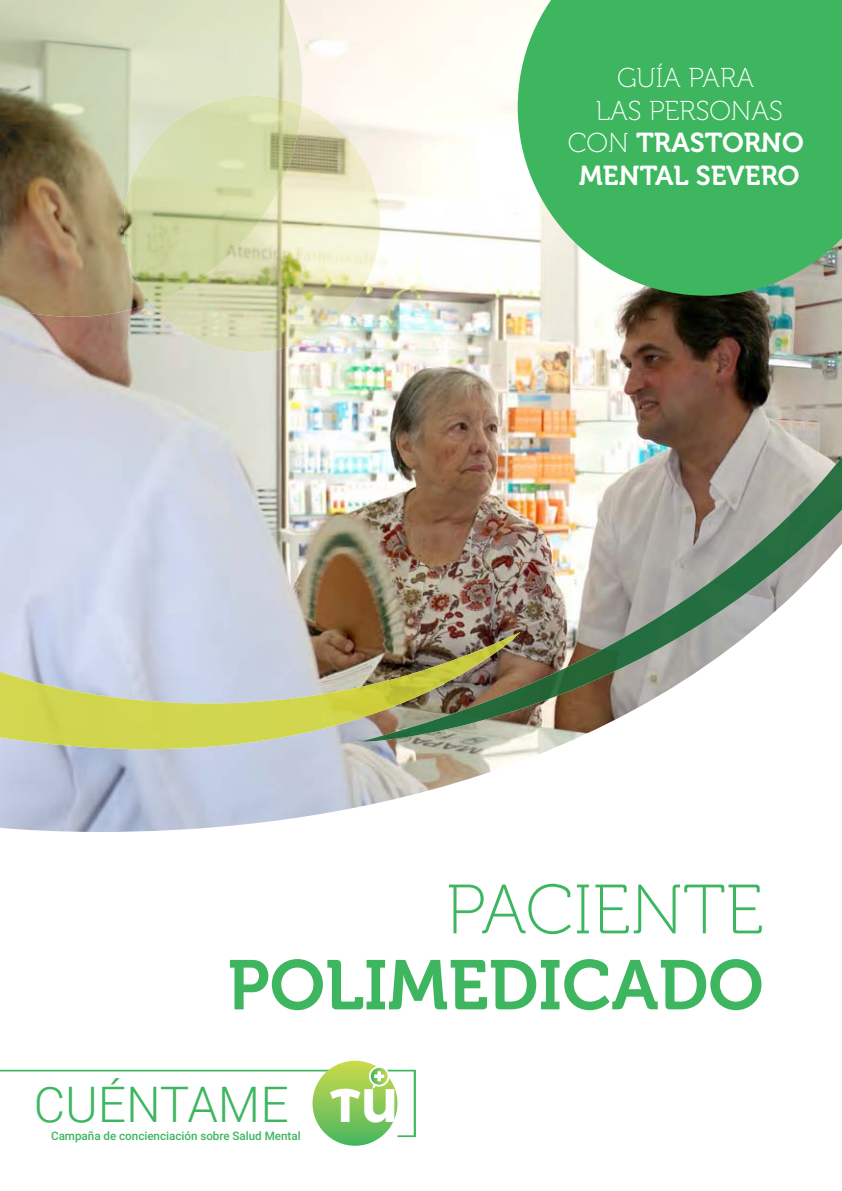
<style>
.page{position:relative;width:842px;height:1191px;background:#fff}
.page>*{position:absolute;margin:0;border:0;box-sizing:border-box;transform-origin:0 0}
.t1{font:69.6px "Museo 700";color:#3db65f}
.t2{font:69.6px "Museo 100";color:#3db65f}
.t3{font:300 49px "Roboto";color:#3db65f}
.t4{font:27.2px/32.8px "Museo 700";color:#fff;text-align:center}
.t5{font:27.2px/32.8px "Museo 100";color:#fff;text-align:center}
.t6{font:500 11.6px "Roboto";color:#3db65f}
.s1{font-family:"Museo 100"}
.s2{font-family:"Montserrat Alternates";font-weight:700;font-size:46.8px;color:#fff}
</style>
<div class="page">
<img style="left:0;top:0;width:842px;height:832px">
<img style="left:361px;top:457px;width:481px;height:284px">
<img style="left:0;top:632px;width:520px;height:117px">
<img style="left:151px;top:106px;width:229px;height:246px">
<img style="left:0;top:0;width:302px;height:317px">
<img style="left:124px;top:96px;width:178px;height:207px">
<svg style="left:518px;top:0;width:324px;height:296px;background:#4fba6d"></svg>
<svg style="left:312px;top:1060px;width:85px;height:85px"></svg>
<svg style="left:0;top:1066px;width:416px;height:71px"></svg>
<h3 class="t5" style="left:596px;top:62px;width:189px">GUÍA PARA<br>LAS PERSONAS</h3>
<h3 class="t4" style="left:568px;top:127px;width:237px"><span class="s1">CON</span> TRASTORNO<br>MENTAL SEVERO</h3>
<h1 class="t2" style="left:446px;top:872px;width:319px">PACIENTE</h1>
<h1 class="t1" style="left:228px;top:946px;width:537px">POLIMEDICADO</h1>
<h2 class="t3" style="left:34px;top:1070px;width:365px">CUÉNTAME <span class="s2">TU</span></h2>
<p class="t6" style="left:51px;top:1127px;width:251px">Campaña de concienciación sobre Salud Mental</p>
</div>
